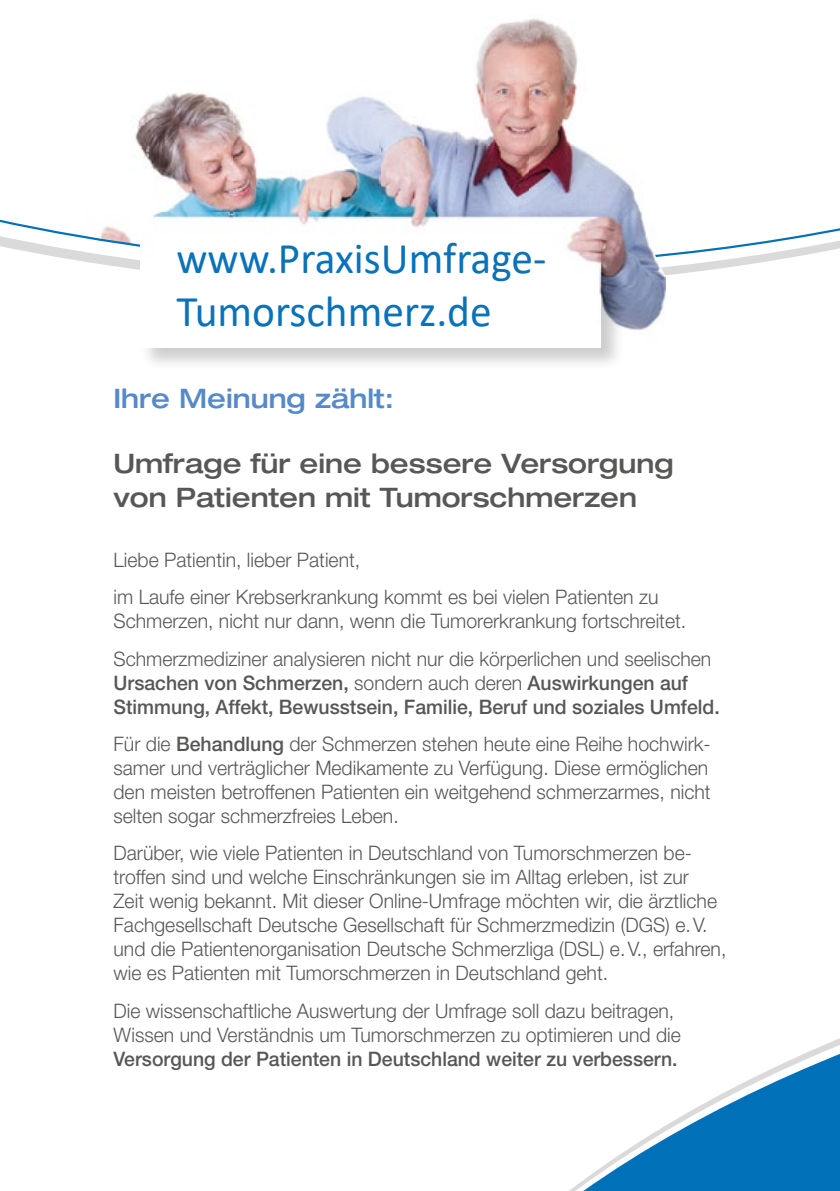
<style>
.page{position:relative;width:840px;height:1191px;background:#fff}
.page>*{position:absolute;margin:0;border:0;box-sizing:border-box;transform-origin:0 0}
.t1{font:44px/52.8px "Calibri";color:#0a72b8}
.t2{font:500 expanded 26.8px/33.6px "Helvetica Neue LT Pro";color:#575756}
.t3{font:500 expanded 26.8px "Helvetica Neue LT Pro";color:#5589c8}
.t4{font:300 20px/24px "Helvetica Neue LT Pro";color:#575756}
.t5{font:500 20px/24px "Helvetica Neue LT Pro";color:#575756}
.s1{font-weight:300}
.s2{font-weight:500}
</style>
<div class="page">
<svg style="left:569px;top:1039px;width:270px;height:152px"></svg>
<svg style="left:0;top:18px;width:839px;height:251px"></svg>
<img style="left:140px;top:214px;width:525px;height:116px">
<div style="left:140px;top:241px;width:484px;height:130px;background:#000;opacity:.2"></div>
<div style="left:140px;top:242px;width:460px;height:105px;background:#fff"></div>
<img style="left:567px;top:242px;width:33px;height:53px">
<h1 class="t1" style="left:176px;top:231px;width:371px">www.PraxisUmfrage-<br>Tumorschmerz.de</h1>
<h2 class="t3" style="left:113px;top:381px;width:282px">Ihre Meinung zählt:</h2>
<h2 class="t2" style="left:113px;top:446px;width:561px">Umfrage für eine bessere Versorgung von Patienten mit Tumorschmerzen</h2>
<p class="t4" style="left:113px;top:541px;width:546px;line-height:37.2px">Liebe Patientin, lieber Patient,<br>im Laufe einer Krebserkrankung kommt es bei vielen Patienten zu</p>
<p class="t4" style="left:113px;top:602px;width:599px;line-height:37.2px">Schmerzen, nicht nur dann, wenn die Tumorerkrankung fortschreitet.<br>Schmerzmediziner analysieren nicht nur die körperlichen und seelischen</p>
<p class="t5" style="left:113px;top:670px;width:607px">Ursachen von Schmerzen, <span class="s1">sondern auch deren</span> Auswirkungen auf<br>Stimmung, Affekt, Bewusstsein, Familie, Beruf und soziales Umfeld.</p>
<p class="t4" style="left:113px;top:731px;width:598px">Für die <span class="s2">Behandlung</span> der Schmerzen stehen heute eine Reihe hochwirk&shy;samer und verträglicher Medikamente zu Verfügung. Diese ermöglichen den meisten betroffenen Patienten ein weitgehend schmerzarmes, nicht selten sogar schmerzfreies Leben.</p>
<p class="t4" style="left:113px;top:840px;width:614px">Darüber, wie viele Patienten in Deutschland von Tumorschmerzen be&shy;troffen sind und welche Einschränkungen sie im Alltag erleben, ist zur<br>Zeit wenig bekannt. Mit dieser Online-Umfrage möchten wir, die ärztliche Fachgesellschaft Deutsche Gesellschaft für Schmerzmedizin (DGS) e.V. und die Patientenorganisation Deutsche Schmerzliga (DSL) e.V., erfahren, wie es Patienten mit Tumorschmerzen in Deutschland geht.</p>
<p class="t4" style="left:113px;top:998px;width:568px">Die wissenschaftliche Auswertung der Umfrage soll dazu beitragen,<br>Wissen und Verständnis um Tumorschmerzen zu optimieren und die</p>
<p class="t5" style="left:113px;top:1046px;width:565px">Versorgung der Patienten in Deutschland weiter zu verbessern.</p>
</div>
